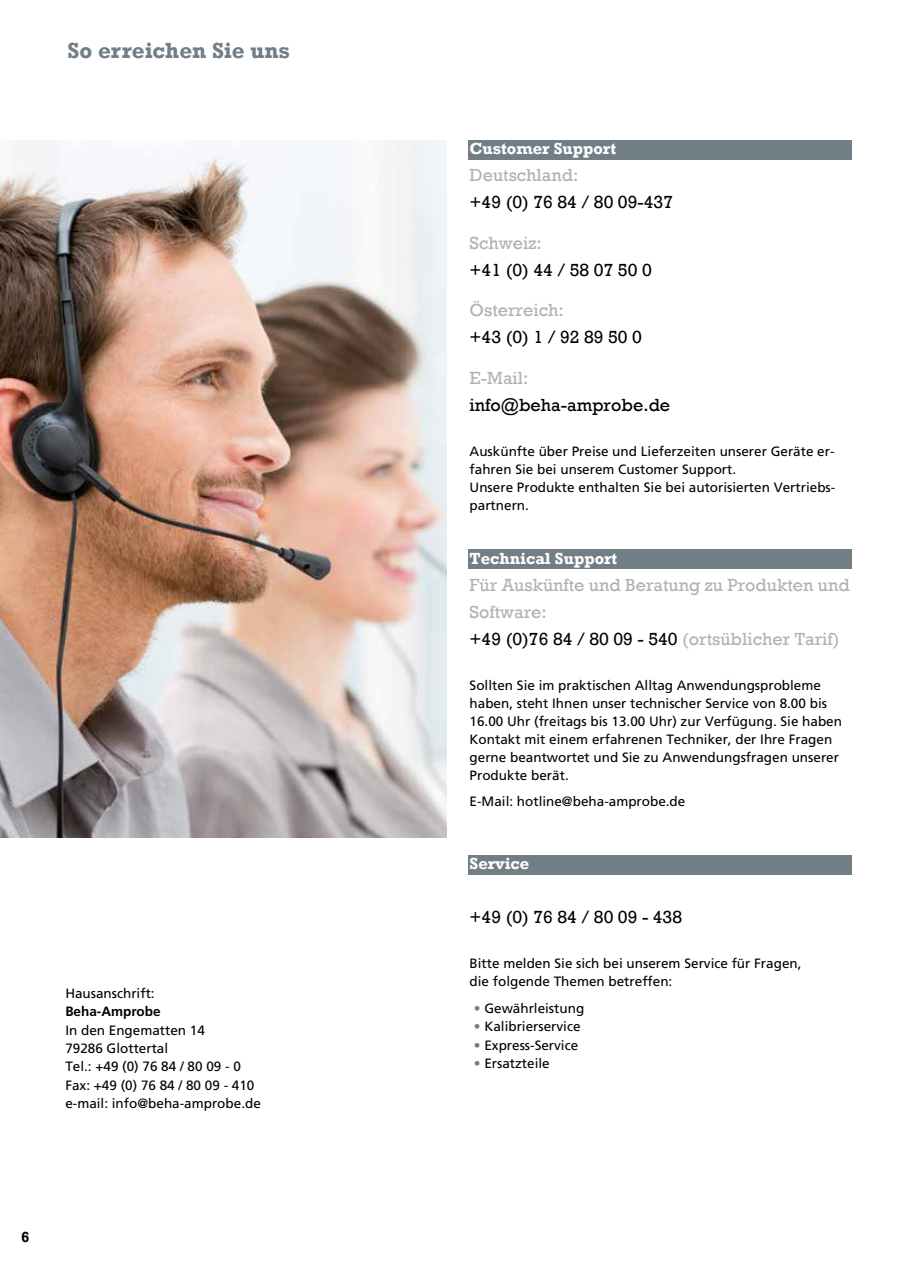
<style>
.page{position:relative;width:915px;height:1263px;background:#fff}
.page>*{position:absolute;margin:0;border:0;box-sizing:border-box;transform-origin:0 0}
.t1{font:700 22.5px "Rockwell";color:#717e86}
.t2{font:18px/27px "Rockwell";color:#b3b2b2}
.t3{font:18px "Rockwell";color:#000}
.t4{font:700 16.5px "Rockwell";color:#fff}
.t5{font:700 15px "Rockwell";color:#000}
.t6{font:13.5px/18px "Frutiger LT Std";color:#000}
.t7{font:700 13.5px "Frutiger LT Std";color:#000}
.s1{color:#000}
.s2{color:#717e86}
</style>
<div class="page">
<div style="left:468px;top:140px;width:382px;height:20px;background:#717e86"></div>
<div style="left:468px;top:549px;width:382px;height:20px;background:#717e86"></div>
<div style="left:468px;top:855px;width:382px;height:19px;background:#717e86"></div>
<img style="left:0;top:141px;width:446px;height:697px">
<h1 class="t1" style="left:67px;top:37px;width:224px">So erreichen Sie uns</h1>
<p class="t6" style="left:65px;top:984px;width:91px">Hausanschrift:</p>
<p class="t7" style="left:65px;top:1004px;width:97px">Beha-Amprobe</p>
<p class="t6" style="left:65px;top:1021px;width:197px">In den Engematten 14<br>79286 Glottertal<br>Tel.: +49 (0) 76 84 / 80 09 - 0<br>Fax: +49 (0) 76 84 / 80 09 - 410 e-mail: info@beha-amprobe.de</p>
<p class="t5" style="left:21px;top:1227px;width:10px">6</p>
<p class="t4" style="left:469px;top:139px;width:148px">Customer Support</p>
<h2 class="t2" style="left:469px;top:162px;width:110px">Deutschland:</h2>
<h2 class="t3" style="left:469px;top:192px;width:205px">+49 (0) 76 84 / 80 09-437</h2>
<h2 class="t2" style="left:469px;top:230px;width:74px">Schweiz:</h2>
<h2 class="t3" style="left:469px;top:259px;width:183px">+41 (0) 44 / 58 07 50 0</h2>
<h2 class="t2" style="left:469px;top:297px;width:95px">Österreich:</h2>
<h2 class="t3" style="left:469px;top:327px;width:174px">+43 (0) 1 / 92 89 50 0</h2>
<h2 class="t2" style="left:469px;top:365px;width:60px">E-Mail:</h2>
<h2 class="t3" style="left:469px;top:394px;width:202px">info@beha-amprobe.de</h2>
<p class="t6" style="left:469px;top:442px;width:367px">Auskünfte über Preise und Lieferzeiten unserer Geräte er&shy;fahren Sie bei unserem Customer Support.<br>Unsere Produkte enthalten Sie bei autorisierten Vertriebs&shy;partnern.</p>
<p class="t4" style="left:469px;top:548px;width:149px">Technical Support</p>
<h2 class="t2" style="left:469px;top:572px;width:381px">Für Auskünfte und Beratung zu Produkten und<br>Software:<br><span class="s1">+49 (0)76 84 / 80 09 - 540</span> (ortsüblicher Tarif)</h2>
<p class="t6" style="left:469px;top:676px;width:374px">Sollten Sie im praktischen Alltag Anwendungsprobleme haben, steht Ihnen unser technischer Service von 8.00 bis 16.00 Uhr (freitags bis 13.00 Uhr) zur Verfügung. Sie haben Kontakt mit einem erfahrenen Techniker, der Ihre Fragen gerne beantwortet und Sie zu Anwendungsfragen unserer Produkte berät.</p>
<p class="t6" style="left:469px;top:793px;width:217px">E-Mail: hotline@beha-amprobe.de</p>
<p class="t4" style="left:469px;top:853px;width:61px">Service</p>
<h2 class="t3" style="left:469px;top:906px;width:214px">+49 (0) 76 84 / 80 09 - 438</h2>
<p class="t6" style="left:469px;top:954px;width:333px">Bitte melden Sie sich bei unserem Service für Fragen, die folgende Themen betreffen:</p>
<p class="t6" style="left:473px;top:999px;width:112px"><span class="s2">•</span> Gewährleistung</p>
<p class="t6" style="left:473px;top:1017px;width:108px"><span class="s2">•</span> Kalibrierservice</p>
<p class="t6" style="left:473px;top:1036px;width:106px"><span class="s2">•</span> Express-Service</p>
<p class="t6" style="left:473px;top:1054px;width:77px"><span class="s2">•</span> Ersatzteile</p>
</div>
